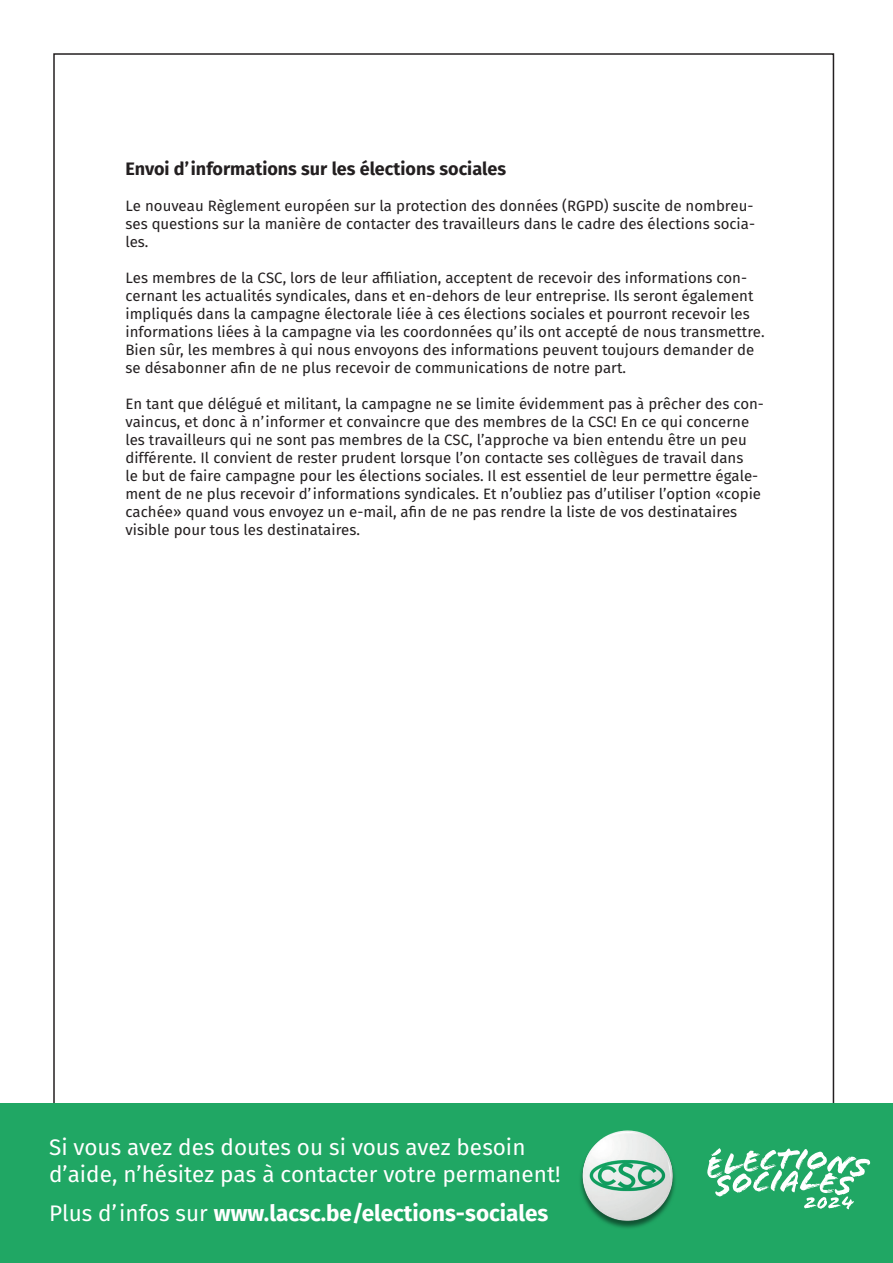
<style>
.page{position:relative;width:893px;height:1263px;background:#fff}
.page>*{position:absolute;margin:0;border:0;box-sizing:border-box;transform-origin:0 0}
.t1{font:22.5px/27px "Fira Sans";color:#fff}
.t2{font:700 22.5px "Fira Sans";color:#fff}
.t3{font:700 18px "Fira Sans";color:#231f20}
.t4{font:15px/18px "Fira Sans";color:#231f20}
.s1{font-weight:400}
</style>
<div class="page">
<div style="left:0;top:1103px;width:893px;height:160px;background:#20a764"></div>
<img style="left:580px;top:1130px;width:95px;height:98px">
<svg style="left:707px;top:1148px;width:163px;height:61px"></svg>
<p class="t3" style="left:125px;top:153px;width:382px">Envoi d’informations sur les élections sociales</p>
<p class="t4" style="left:125px;top:196px;width:631px;text-align:justify">Le nouveau Règlement européen sur la protection des données (RGPD) suscite de nombreu&shy;ses questions sur la manière de contacter des travailleurs dans le cadre des élections socia&shy;les.</p>
<p class="t4" style="left:125px;top:268px;width:641px">Les membres de la CSC, lors de leur affiliation, acceptent de recevoir des informations con&shy;cernant les actualités syndicales, dans et en-dehors de leur entreprise. Ils seront également impliqués dans la campagne électorale liée à ces élections sociales et pourront recevoir les informations liées à la campagne via les coordonnées qu’ils ont accepté de nous transmettre.<br>Bien sûr, les membres à qui nous envoyons des informations peuvent toujours demander de se désabonner afin de ne plus recevoir de communications de notre part.</p>
<p class="t4" style="left:125px;top:394px;width:640px">En tant que délégué et militant, la campagne ne se limite évidemment pas à prêcher des con&shy;vaincus, et donc à n’informer et convaincre que des membres de la CSC! En ce qui concerne les travailleurs qui ne sont pas membres de la CSC, l’approche va bien entendu être un peu différente. Il convient de rester prudent lorsque l’on contacte ses collègues de travail dans<br>le but de faire campagne pour les élections sociales. Il est essentiel de leur permettre égale&shy;ment de ne plus recevoir d’informations syndicales. Et n’oubliez pas d’utiliser l’option «copie cachée» quand vous envoyez un e-mail, afin de ne pas rendre la liste de vos destinataires visible pour tous les destinataires.</p>
<h1 class="t1" style="left:49px;top:1133px;width:513px">Si vous avez des doutes ou si vous avez besoin d’aide, n’hésitez pas à contacter votre permanent!</h1>
<h1 class="t2" style="left:49px;top:1194px;width:501px"><span class="s1">Plus d’infos sur</span> www.lacsc.be/elections-sociales</h1>
</div>
